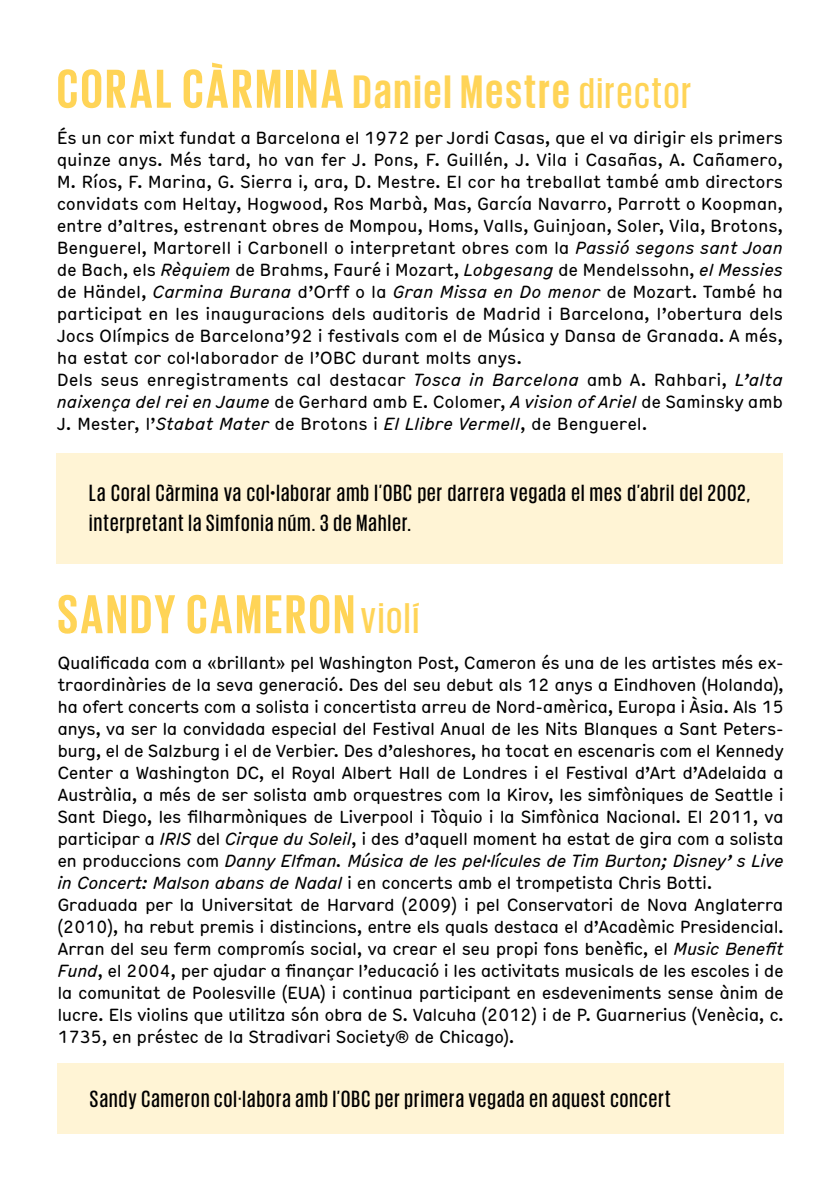
<style>
.page{position:relative;width:840px;height:1191px;background:#fff}
.page>*{position:absolute;margin:0;border:0;box-sizing:border-box;transform-origin:0 0}
.t1{font:700 56px "Giorgio Sans";letter-spacing:.05em;color:#ffd457}
.t2{font:700 48px "Giorgio Sans";letter-spacing:.05em;color:#ffd457}
.t3{font:500 24px/30px "Giorgio Sans";letter-spacing:.05em;color:#000}
.t4{font:condensed 17px/22px "Hermes";letter-spacing:-.03em;color:#000}
.t5{font:condensed 17px/22px "Hermes";letter-spacing:-.01em;color:#000}
.s1{font-weight:500;font-size:44px}
.s2{font-style:italic}
</style>
<div class="page">
<div style="left:57px;top:453px;width:725px;height:110px;background:#fff4d5"></div>
<div style="left:57px;top:1063px;width:726px;height:71px;background:#fff4d5"></div>
<h1 class="t1" style="left:57px;top:61px;width:222px">CoralCàrmina</h1>
<h2 class="t2" style="left:353px;top:67px;width:339px">Daniel Mestre <span class="s1">director</span></h2>
<p class="t5" style="left:57px;top:125px;width:727px">És un cor mixt fundat a Barcelona el 1972 per Jordi Casas, que el va dirigir els primers quinze anys. Més tard, ho van fer J. Pons, F. Guillén, J. Vila i Casañas, A. Cañamero, M. Ríos, F. Marina, G. Sierra i, ara, D. Mestre. El cor ha treballat també amb directors convidats com Heltay, Hogwood, Ros Marbà, Mas, García Navarro, Parrott o Koopman, entre d’altres, estrenant obres de Mompou, Homs, Valls, Guinjoan, Soler, Vila, Brotons, Benguerel, Martorell i Carbonell o interpretant obres com la <span class="s2">Passió segons sant Joan </span>de Bach, els <span class="s2">Rèquiem</span> de Brahms, Fauré i Mozart, <span class="s2">Lobgesang</span> de Mendelssohn, <span class="s2">el Messies </span>de Händel, <span class="s2">Carmina Burana</span> d’Orff o la <span class="s2">Gran Missa en Do menor</span> de Mozart. També ha participat en les inauguracions dels auditoris de Madrid i Barcelona, l’obertura dels Jocs Olímpics de Barcelona’92 i festivals com el de Música y Dansa de Granada. A més, ha estat cor col·laborador de l’OBC durant molts anys.<br>Dels seus enregistraments cal destacar <span class="s2">Tosca in Barcelona</span> amb A. Rahbari, <span class="s2">L’alta naixença del rei en Jaume</span> de Gerhard amb E. Colomer, <span class="s2">A vision of Ariel</span> de Saminsky amb J. Mester, l’<span class="s2">Stabat Mater</span> de Brotons i <span class="s2">El Llibre Vermell</span>, de Benguerel.</p>
<h3 class="t3" style="left:89px;top:477px;width:662px">La Coral Càrmina va col•laborar amb l’OBC per darrera vegada el mes d’abril del 2002, interpretant la Simfonia núm. 3 de Mahler.</h3>
<h1 class="t1" style="left:57px;top:586px;width:362px">SANDY CAMERON<span class="s1">violí</span></h1>
<p class="t4" style="left:57px;top:651px;width:727px">Qualificada com a «brillant» pel Washington Post, Cameron és una de les artistes més ex&shy;traordinàries de la seva generació. Des del seu debut als 12 anys a Eindhoven (Holanda), ha ofert concerts com a solista i concertista arreu de Nord-amèrica, Europa i Àsia. Als 15 anys, va ser la convidada especial del Festival Anual de les Nits Blanques a Sant Peters&shy;burg, el de Salzburg i el de Verbier. Des d’aleshores, ha tocat en escenaris com el Kennedy Center a Washington DC, el Royal Albert Hall de Londres i el Festival d’Art d’Adelaida a Austràlia, a més de ser solista amb orquestres com la Kirov, les simfòniques de Seattle i Sant Diego, les filharmòniques de Liverpool i Tòquio i la Simfònica Nacional. El 2011, va participar a <span class="s2">IRIS</span> del <span class="s2">Cirque du Soleil</span>, i des d’aquell moment ha estat de gira com a solista en produccions com <span class="s2">Danny Elfman. Música de les pel·lícules de Tim Burton; Disney’ s Live in Concert: Malson abans de Nadal</span> i en concerts amb el trompetista Chris Botti.<br>Graduada per la Universitat de Harvard (2009) i pel Conservatori de Nova Anglaterra (2010), ha rebut premis i distincions, entre els quals destaca el d’Acadèmic Presidencial.<br>Arran del seu ferm compromís social, va crear el seu propi fons benèfic, el <span class="s2">Music Benefit Fund</span>, el 2004, per ajudar a finançar l’educació i les activitats musicals de les escoles i de la comunitat de Poolesville (EUA) i continua participant en esdeveniments sense ànim de lucre. Els violins que utilitza són obra de S. Valcuha (2012) i de P. Guarnerius (Venècia, c.<br>1735, en préstec de la Stradivari Society® de Chicago).</p>
<h3 class="t3" style="left:90px;top:1083px;width:582px">Sandy Cameron col·labora amb l’OBC per primera vegada en aquest concert</h3>
</div>
